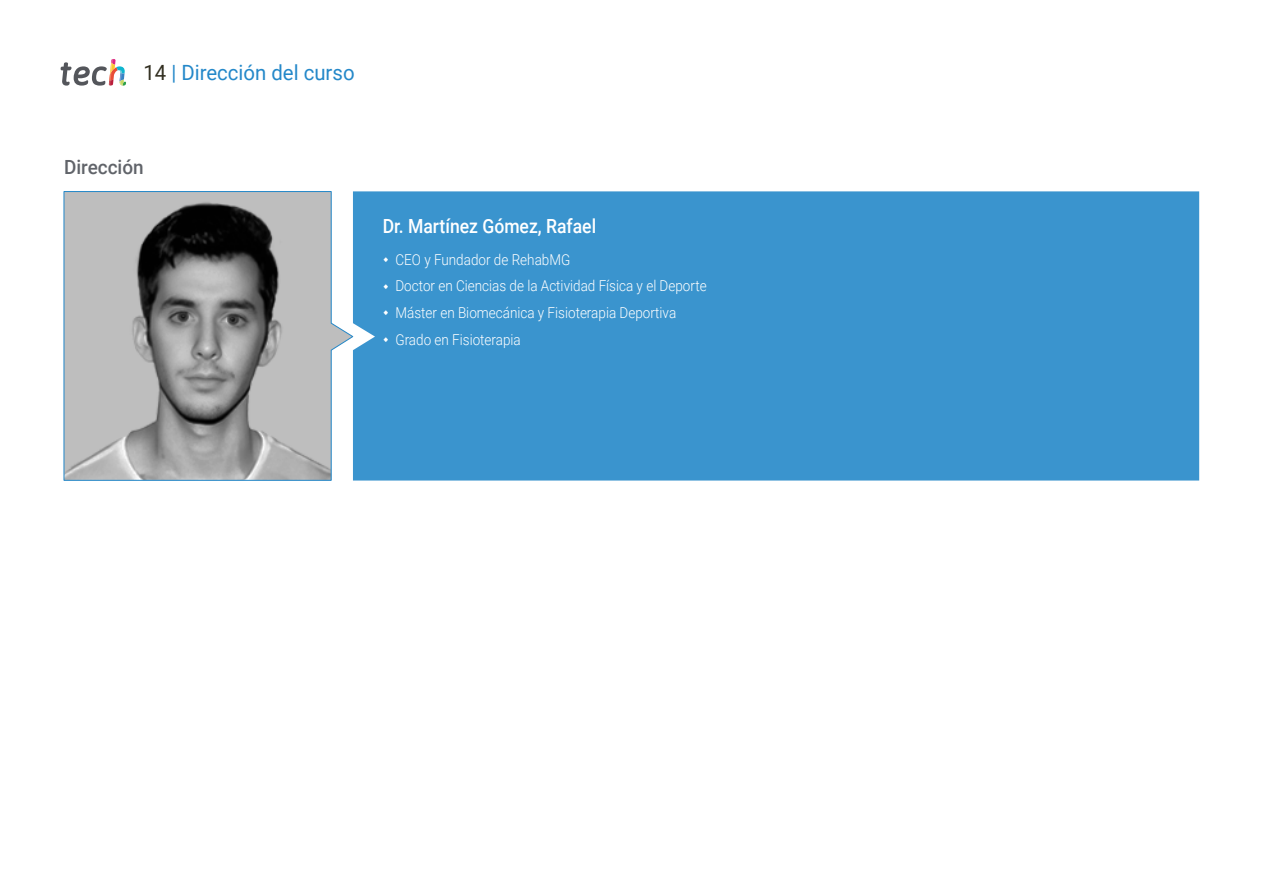
<style>
.page{position:relative;width:1263px;height:893px;background:#fff}
.page>*{position:absolute;margin:0;border:0;box-sizing:border-box;transform-origin:0 0}
.t1{font:21px "Roboto";color:#2488c9}
.t2{font:500 19.5px "Roboto";color:#fff;scale:.9 1}
.t3{font:500 19.5px "Roboto";color:#61646a}
.t4{font:300 15px/26.7px "Roboto";color:#fff;scale:.9 1}
.s1{color:#312e20}
</style>
<div class="page">
<svg style="left:61px;top:59px;width:65px;height:27px"></svg>
<div style="left:353px;top:191px;width:846px;height:290px;background:#3a94ce"></div>
<svg style="left:64px;top:191px;width:289px;height:290px;background:#a1a2a3"></svg>
<svg style="left:384px;top:257px;width:4px;height:5px"></svg>
<svg style="left:384px;top:284px;width:4px;height:5px"></svg>
<svg style="left:384px;top:310px;width:4px;height:5px"></svg>
<svg style="left:384px;top:337px;width:4px;height:5px"></svg>
<h1 class="t1" style="left:144px;top:57px;width:213px"><span class="s1">14</span> | Dirección del curso</h1>
<h2 class="t3" style="left:64px;top:154px;width:81px">Dirección</h2>
<h2 class="t2" style="left:383px;top:212px;width:239px">Dr. Martínez Gómez, Rafael</h2>
<p class="t4" style="left:395px;top:245px;width:347px">CEO y Fundador de RehabMG<br>Doctor en Ciencias de la Actividad Física y el Deporte Máster en Biomecánica y Fisioterapia Deportiva Grado en Fisioterapia</p>
</div>
